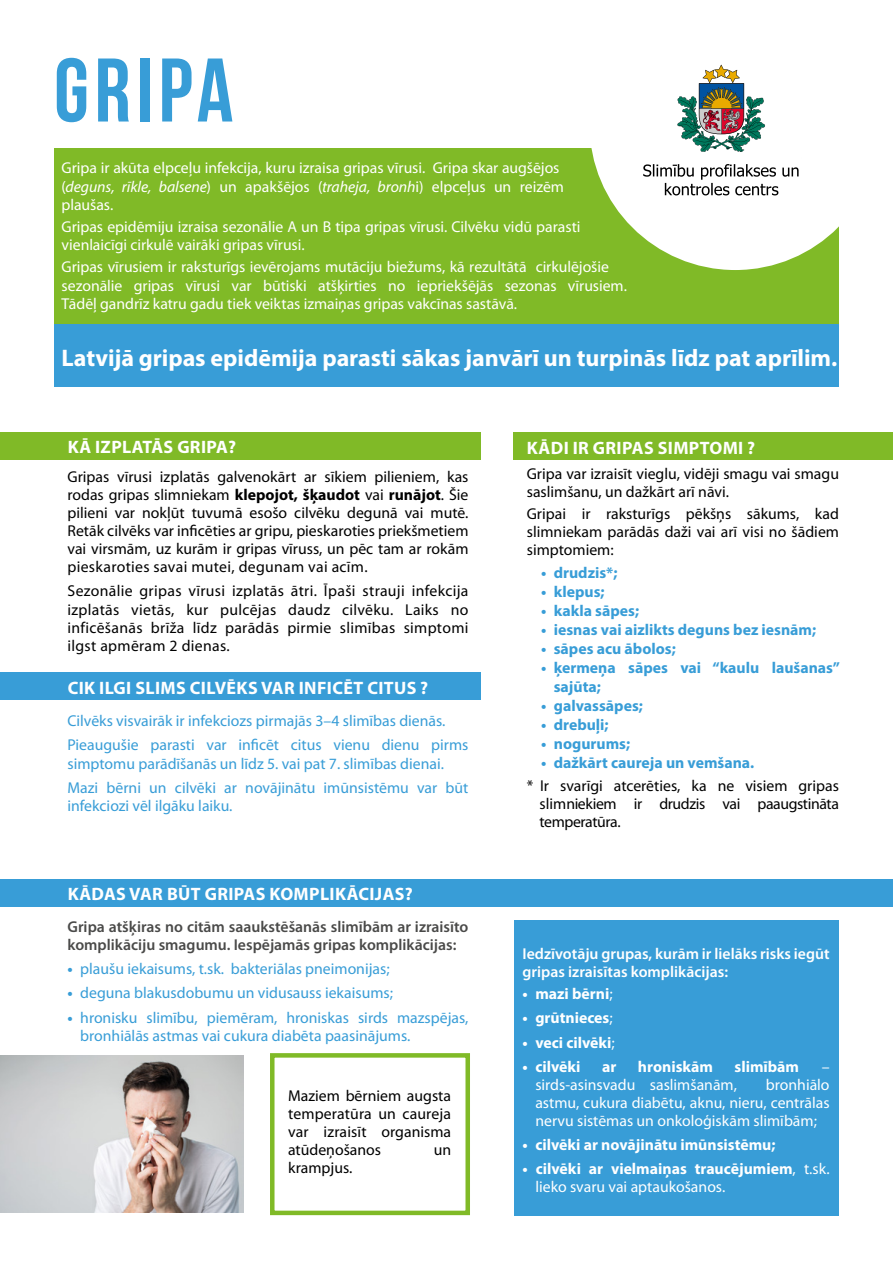
<style>
.page{position:relative;width:893px;height:1263px;background:#fff}
.page>*{position:absolute;margin:0;border:0;box-sizing:border-box;transform-origin:0 0}
.t1{font:90px "Bebas Neue";letter-spacing:.06em;color:#389dd7}
.t2{font:700 24px "Myriad Pro";letter-spacing:-.005em;color:#fff}
.t3{font:700 18px "Myriad Pro";letter-spacing:.02em;color:#fff}
.t4{font:15.75px/18.1px "Myriad Pro";color:#000;text-align:justify}
.t5{font:15.75px/18.1px "Myriad Pro";color:#fff}
.t6{font:15.75px/24px "Myriad Pro";color:#389dd7}
.t7{font:700 15.75px/18.1px "Myriad Pro";color:#389dd7}
.t8{font:700 15.75px/18.1px "Myriad Pro";color:#fff}
.t9{font:600 15.75px/18.1px "Myriad Pro";color:#4a4a49}
.t10{font:600 15.75px/18.1px "Myriad Pro";color:#fff}
.s1{font-style:italic}
.s2{font-weight:700}
.s3{font-weight:400}
</style>
<div class="page">
<div style="left:54px;top:216px;width:785px;height:171px;background:#389dd7"></div>
<div style="left:0;top:673px;width:480px;height:27px;background:#389dd7"></div>
<div style="left:54px;top:148px;width:785px;height:176px;background:#80ba27"></div>
<svg style="left:591px;top:64px;width:248px;height:206px;fill:#fff"></svg>
<div style="left:514px;top:920px;width:324px;height:295px;background:#389dd7"></div>
<div style="left:0;top:433px;width:480px;height:27px;background:#80ba27"></div>
<div style="left:513px;top:432px;width:380px;height:27px;background:#80ba27"></div>
<div style="left:0;top:879px;width:893px;height:27px;background:#389dd7"></div>
<svg style="left:643px;top:65px;width:159px;height:130px"></svg>
<div style="left:270px;top:1053px;width:200px;height:162px;border:4px solid #80ba27"></div>
<img style="left:0;top:1056px;width:243px;height:156px">
<h1 class="t1" style="left:54px;top:41px;width:181px">GRIPA</h1>
<p class="t5" style="left:62px;top:159px;width:504px">Gripa ir akūta elpceļu infekcija, kuru izraisa gripas vīrusi. Gripa skar augšējos (<span class="s1">deguns, rīkle, balsene</span>) un apakšējos (<span class="s1">traheja, bronh</span>i) elpceļus un reizēm plaušas.</p>
<p class="t5" style="left:62px;top:217px;width:521px">Gripas epidēmiju izraisa sezonālie A un B tipa gripas vīrusi. Cilvēku vidū parasti vienlaicīgi cirkulē vairāki gripas vīrusi.</p>
<p class="t5" style="left:62px;top:258px;width:567px">Gripas vīrusiem ir raksturīgs ievērojams mutāciju biežums, kā rezultātā cirkulējošie sezonālie gripas vīrusi var būtiski atšķirties no iepriekšējās sezonas vīrusiem.<br>Tādēļ gandrīz katru gadu tiek veiktas izmaiņas gripas vakcīnas sastāvā.</p>
<h2 class="t2" style="left:62px;top:342px;width:777px">Latvijā gripas epidēmija parasti sākas janvārī un turpinās līdz pat aprīlim.</h2>
<p class="t3" style="left:68px;top:436px;width:170px">KĀ IZPLATĀS GRIPA?</p>
<p class="t4" style="left:68px;top:467px;width:403px">Gripas vīrusi izplatās galvenokārt ar sīkiem pilieniem, kas rodas gripas slimniekam <span class="s2">klepojot, šķaudot</span> vai <span class="s2">runājot</span>. Šie pilieni var nokļūt tuvumā esošo cilvēku degunā vai mutē.<br>Retāk cilvēks var inficēties ar gripu, pieskaroties priekšmetiem vai virsmām, uz kurām ir gripas vīruss, un pēc tam ar rokām pieskaroties savai mutei, degunam vai acīm.</p>
<p class="t4" style="left:68px;top:582px;width:402px">Sezonālie gripas vīrusi izplatās ātri. Īpaši strauji infekcija izplatās vietās, kur pulcējas daudz cilvēku. Laiks no inficēšanās brīža līdz parādās pirmie slimības simptomi ilgst apmēram 2 dienas.</p>
<p class="t3" style="left:68px;top:676px;width:362px">CIK ILGI SLIMS CILVĒKS VAR INFICĒT CITUS ?</p>
<p class="t6" style="left:68px;top:709px;width:402px">Cilvēks visvairāk ir infekciozs pirmajās 3–4 slimības dienās.<br>Pieaugušie parasti var inficēt citus vienu dienu pirms</p>
<p class="t6" style="left:68px;top:751px;width:402px">simptomu parādīšanās un līdz 5. vai pat 7. slimības dienai.<br>Mazi bērni un cilvēki ar novājinātu imūnsistēmu var būt</p>
<p class="t6" style="left:68px;top:793px;width:167px">infekciozi vēl ilgāku laiku.</p>
<p class="t3" style="left:68px;top:882px;width:347px">KĀDAS VAR BŪT GRIPAS KOMPLIKĀCIJAS?</p>
<p class="t9" style="left:68px;top:917px;width:402px">Gripa atšķiras no citām saaukstēšanās slimībām ar izraisīto komplikāciju smagumu. Iespējamās gripas komplikācijas:</p>
<p class="t6" style="left:68px;top:957px;width:324px"><span class="s2">•</span> plaušu iekaisums, t.sk. bakteriālas pneimonijas;</p>
<p class="t6" style="left:68px;top:981px;width:327px"><span class="s2">•</span> deguna blakusdobumu un vidusauss iekaisums;</p>
<p class="t6" style="left:80px;top:1008px;width:390px;line-height:18.1px;text-indent:-13px"><span class="s2">•</span> hronisku slimību, piemēram, hroniskas sirds mazspējas, bronhiālās astmas vai cukura diabēta paasinājums.</p>
<p class="t4" style="left:288px;top:1086px;width:164px">Maziem bērniem augsta temperatūra un caureja var izraisīt organisma atūdeņošanos</p>
<p class="t4" style="left:434px;top:1140px;width:19px">un</p>
<p class="t4" style="left:288px;top:1159px;width:66px">krampjus.</p>
<p class="t3" style="left:527px;top:437px;width:230px">KĀDI IR GRIPAS SIMPTOMI ?</p>
<p class="t4" style="left:527px;top:464px;width:314px">Gripa var izraisīt vieglu, vidēji smagu vai smagu saslimšanu, un dažkārt arī nāvi.</p>
<p class="t4" style="left:527px;top:504px;width:314px">Gripai ir raksturīgs pēkšņs sākums, kad slimniekam parādās daži vai arī visi no šādiem simptomiem:</p>
<p class="t7" style="left:541px;top:563px;width:78px">• drudzis*;</p>
<p class="t7" style="left:541px;top:582px;width:65px">• klepus;</p>
<p class="t7" style="left:541px;top:601px;width:100px">• kakla sāpes;</p>
<p class="t7" style="left:541px;top:620px;width:277px">• iesnas vai aizlikts deguns bez iesnām;</p>
<p class="t7" style="left:541px;top:639px;width:136px">• sāpes acu ābolos;</p>
<p class="t7" style="left:554px;top:659px;width:288px;text-indent:-13px">• ķermeņa sāpes vai “kaulu laušanas” sajūta;</p>
<p class="t7" style="left:541px;top:696px;width:103px">• galvassāpes;</p>
<p class="t7" style="left:541px;top:715px;width:69px">• drebuļi;</p>
<p class="t7" style="left:541px;top:734px;width:91px">• nogurums;</p>
<p class="t7" style="left:541px;top:753px;width:215px">• dažkārt caureja un vemšana.</p>
<p class="t4" style="left:540px;top:776px;width:301px;text-indent:-13px">* Ir svarīgi atcerēties, ka ne visiem gripas slimniekiem ir drudzis vai paaugstināta temperatūra.</p>
<p class="t10" style="left:523px;top:944px;width:308px">Iedzīvotāju grupas, kurām ir lielāks risks iegūt gripas izraisītas komplikācijas:</p>
<p class="t8" style="left:523px;top:984px;width:92px">• mazi bērni<span class="s3">;</span></p>
<p class="t8" style="left:523px;top:1008px;width:92px">• grūtnieces<span class="s3">;</span></p>
<p class="t8" style="left:523px;top:1032px;width:94px">• veci cilvēki<span class="s3">;</span></p>
<p class="t8" style="left:523px;top:1057px;width:59px">• cilvēki</p>
<p class="t8" style="left:602px;top:1057px;width:16px">ar</p>
<p class="t8" style="left:638px;top:1057px;width:77px">hroniskām</p>
<p class="t8" style="left:734px;top:1057px;width:66px">slimībām</p>
<p class="t5" style="left:822px;top:1057px;width:9px">–</p>
<p class="t5" style="left:535px;top:1075px;width:203px">sirds-asinsvadu saslimšanām,</p>
<p class="t5" style="left:535px;top:1075px;width:296px;text-align:justify;text-indent:231px">bronhiālo astmu, cukura diabētu, aknu, nieru, centrālas nervu sistēmas un onkoloģiskām slimībām;</p>
<p class="t8" style="left:523px;top:1135px;width:254px">• cilvēki ar novājinātu imūnsistēmu;</p>
<p class="t8" style="left:535px;top:1159px;width:296px;text-indent:-13px">• cilvēki ar vielmaiņas traucējumiem<span class="s3">, t.sk. lieko svaru vai aptaukošanos.</span></p>
</div>
